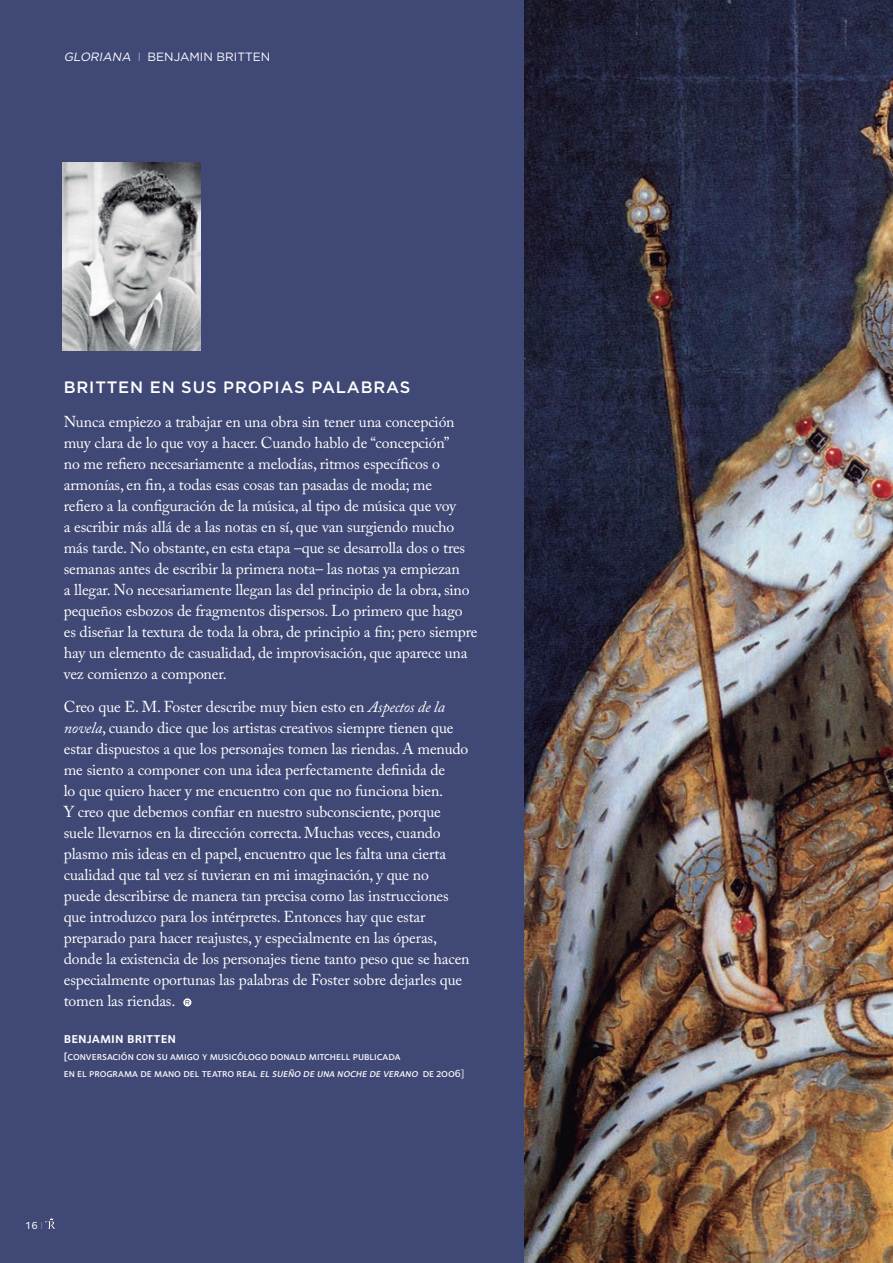
<style>
.page{position:relative;width:893px;height:1263px;background:#fff}
.page>*{position:absolute;margin:0;border:0;box-sizing:border-box;transform-origin:0 0}
.t1{font:500 16.5px "Gotham";letter-spacing:.05em;color:#fff}
.t2{font:15.75px/21px "Adobe Caslon Pro";letter-spacing:-.01em;color:#fff}
.t3{font:15px "Foundry Sterling Demi Expert";color:#fff}
.t4{font:12px "Gotham";color:#fff}
.t5{font:11.25px/16.8px "Foundry Sterling Medium Expert";letter-spacing:-.005em;color:#fff}
.t6{font:500 10.5px "Foundry Sterling";color:#fff}
.s1{font-style:italic}
.s2{font-weight:200}
.s3{font-family:"Foundry Sterling"}
.s4{font-family:"Gotham";font-weight:100;font-size:10.05px}
</style>
<div class="page">
<img style="left:523px;top:0;width:370px;height:1263px">
<div style="left:0;top:0;width:523px;height:1263px;background:#404875"></div>
<img style="left:62px;top:163px;width:139px;height:188px">
<svg style="left:45px;top:1217px;width:10px;height:12px"></svg>
<svg style="left:183px;top:998px;width:8px;height:8px"></svg>
<svg style="left:186px;top:1000px;width:4px;height:5px"></svg>
<p class="t4" style="left:64px;top:49px;width:208px"><span class="s1">GLORIANA</span> <span class="s2">I</span> BENJAMIN BRITTEN</p>
<p class="t1" style="left:64px;top:376px;width:348px">BRITTEN EN SUS PROPIAS PALABRAS</p>
<p class="t2" style="left:64px;top:411px;width:415px">Nunca empiezo a trabajar en una obra sin tener una concepción muy clara de lo que voy a hacer. Cuando hablo de “concepción”<br>no me refiero necesariamente a melodías, ritmos específicos o armonías, en fin, a todas esas cosas tan pasadas de moda; me<br>refiero a la configuración de la música, al tipo de música que voy<br>a escribir más allá de a las notas en sí, que van surgiendo mucho más tarde. No obstante, en esta etapa –que se desarrolla dos o tres semanas antes de escribir la primera nota– las notas ya empiezan<br>a llegar. No necesariamente llegan las del principio de la obra, sino pequeños esbozos de fragmentos dispersos. Lo primero que hago es diseñar la textura de toda la obra, de principio a fin; pero siempre hay un elemento de casualidad, de improvisación, que aparece una vez comienzo a componer.</p>
<p class="t2" style="left:64px;top:696px;width:407px">Creo que E. M. Foster describe muy bien esto en <span class="s1">Aspectos de la novela</span>, cuando dice que los artistas creativos siempre tienen que estar dispuestos a que los personajes tomen las riendas. A menudo me siento a componer con una idea perfectamente definida de<br>lo que quiero hacer y me encuentro con que no funciona bien.<br>Y creo que debemos confiar en nuestro subconsciente, porque suele llevarnos en la dirección correcta. Muchas veces, cuando plasmo mis ideas en el papel, encuentro que les falta una cierta cualidad que tal vez sí tuvieran en mi imaginación, y que no puede describirse de manera tan precisa como las instrucciones que introduzco para los intérpretes. Entonces hay que estar preparado para hacer reajustes, y especialmente en las óperas, donde la existencia de los personajes tiene tanto peso que se hacen especialmente oportunas las palabras de Foster sobre dejarles que tomen las riendas.</p>
<p class="t3" style="left:64px;top:1029px;width:114px">benjamin britten</p>
<p class="t5" style="left:64px;top:1048px;width:402px">[conversación con su amigo y musicólogo donald mitchell publicada<br>en el programa de mano del teatro real <span class="s1">el sueño de una noche de verano</span> de 2006<span class="s3">]</span></p>
<p class="t6" style="left:25px;top:1219px;width:19px">16 <span class="s4">I</span></p>
</div>
